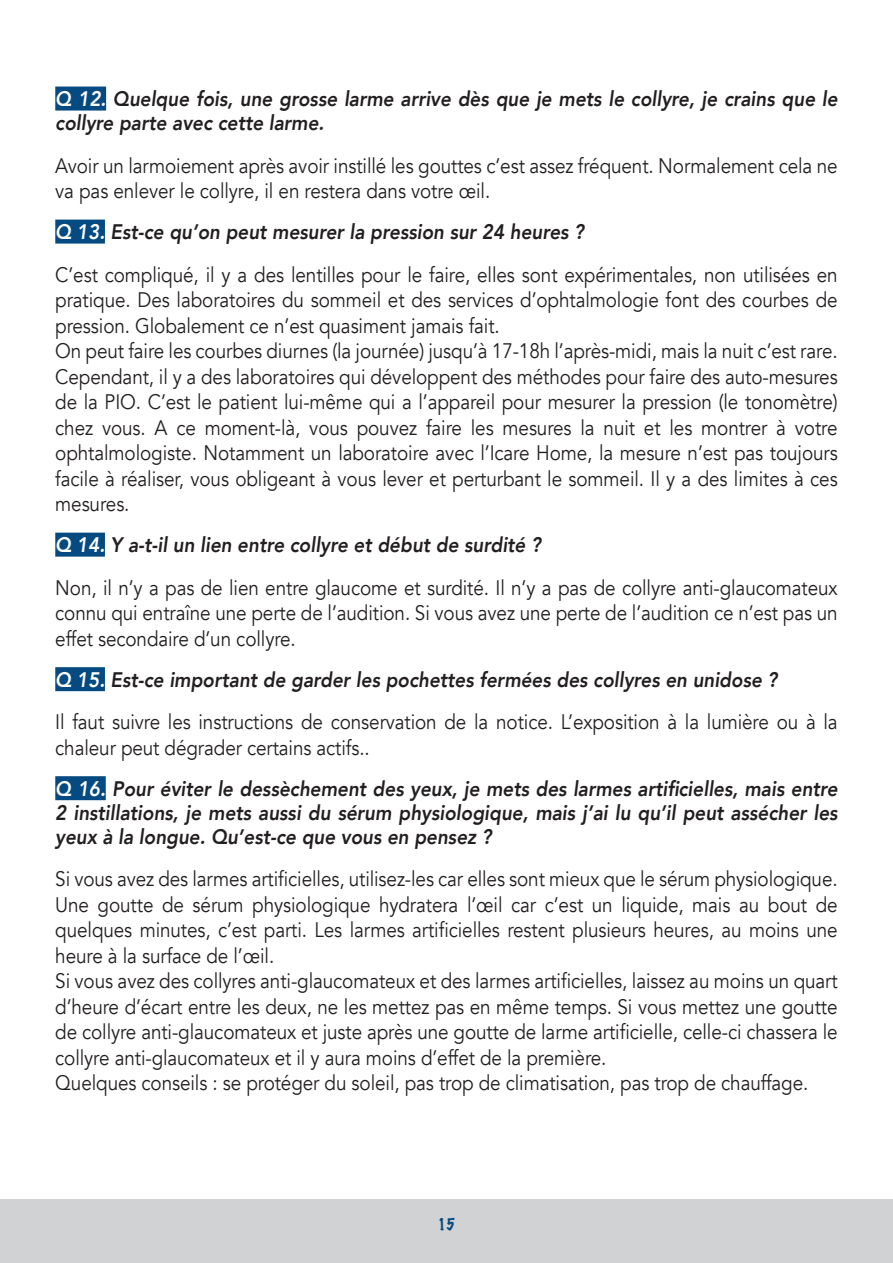
<style>
.page{position:relative;width:893px;height:1263px;background:#fff}
.page>*{position:absolute;margin:0;border:0;box-sizing:border-box;transform-origin:0 0}
.t1{font:21px/25.5px "Avenir";letter-spacing:-.005em;color:#231f20;scale:.9 1}
.t2{font:italic 800 21px/24px "Avenir";color:#231f20;scale:.9 1}
.t3{font:100 15px "Marker Felt";color:#054b81}
.s1{color:#fff}
.s2{font-weight:800;font-style:italic;color:#fff}
.s3{font-weight:800;font-style:italic}
.s4{font-weight:400;font-style:normal}
</style>
<div class="page">
<div style="left:0;top:1199px;width:893px;height:64px;background:#d1d2d4"></div>
<div style="left:55px;top:87px;width:51px;height:24px;background:#054b81"></div>
<div style="left:55px;top:220px;width:50px;height:24px;background:#054b81"></div>
<div style="left:55px;top:533px;width:50px;height:24px;background:#054b81"></div>
<div style="left:55px;top:667px;width:50px;height:24px;background:#054b81"></div>
<div style="left:55px;top:776px;width:51px;height:24px;background:#054b81"></div>
<p class="t2" style="left:55px;top:88px;width:871px"><span class="s1">Q 12.</span> Quelque fois, une grosse larme arrive dès que je mets le collyre, je crains que le collyre parte avec cette larme.</p>
<p class="t1" style="left:55px;top:155px;width:871px">Avoir un larmoiement après avoir instillé les gouttes c’est assez fréquent. Normalement cela ne va pas enlever le collyre, il en restera dans votre œil.</p>
<p class="t1" style="left:55px;top:213px;width:871px;line-height:42.5px"><span class="s2">Q 13.</span> <span class="s3">Est-ce qu’on peut mesurer la pression sur 24 heures ?<br></span>C’est compliqué, il y a des lentilles pour le faire, elles sont expérimentales, non utilisées en</p>
<p class="t1" style="left:55px;top:289px;width:871px">pratique. Des laboratoires du sommeil et des services d’ophtalmologie font des courbes de pression. Globalement ce n’est quasiment jamais fait.<br>On peut faire les courbes diurnes (la journée) jusqu’à 17-18h l’après-midi, mais la nuit c’est rare.<br>Cependant, il y a des laboratoires qui développent des méthodes pour faire des auto-mesures de la PIO. C’est le patient lui-même qui a l’appareil pour mesurer la pression (le tonomètre) chez vous. A ce moment-là, vous pouvez faire les mesures la nuit et les montrer à votre ophtalmologiste. Notamment un laboratoire avec l’Icare Home, la mesure n’est pas toujours facile à réaliser, vous obligeant à vous lever et perturbant le sommeil. Il y a des limites à ces mesures.</p>
<p class="t1" style="left:55px;top:526px;width:871px;line-height:42.5px"><span class="s2">Q 14.</span> <span class="s3">Y a-t-il un lien entre collyre et début de surdité ?<br></span>Non, il n’y a pas de lien entre glaucome et surdité. Il n’y a pas de collyre anti-glaucomateux</p>
<p class="t1" style="left:55px;top:602px;width:871px">connu qui entraîne une perte de l’audition. Si vous avez une perte de l’audition ce n’est pas un effet secondaire d’un collyre.</p>
<p class="t1" style="left:55px;top:660px;width:871px;line-height:42.5px"><span class="s2">Q 15.</span> <span class="s3">Est-ce important de garder les pochettes fermées des collyres en unidose ?<br></span>Il faut suivre les instructions de conservation de la notice. L’exposition à la lumière ou à la</p>
<p class="t2" style="left:55px;top:727px;width:871px;line-height:41px"><span class="s4">chaleur peut dégrader certains actifs..<br></span><span class="s1">Q 16.</span> Pour éviter le dessèchement des yeux, je mets des larmes artificielles, mais entre</p>
<p class="t2" style="left:55px;top:802px;width:871px">2 instillations, je mets aussi du sérum physiologique, mais j’ai lu qu’il peut assécher les yeux à la longue. Qu’est-ce que vous en pensez ?</p>
<p class="t1" style="left:55px;top:867px;width:871px">Si vous avez des larmes artificielles, utilisez-les car elles sont mieux que le sérum physiologique.<br>Une goutte de sérum physiologique hydratera l’œil car c’est un liquide, mais au bout de quelques minutes, c’est parti. Les larmes artificielles restent plusieurs heures, au moins une heure à la surface de l’œil.<br>Si vous avez des collyres anti-glaucomateux et des larmes artificielles, laissez au moins un quart d’heure d’écart entre les deux, ne les mettez pas en même temps. Si vous mettez une goutte de collyre anti-glaucomateux et juste après une goutte de larme artificielle, celle-ci chassera le collyre anti-glaucomateux et il y aura moins d’effet de la première.<br>Quelques conseils : se protéger du soleil, pas trop de climatisation, pas trop de chauffage.</p>
<p class="t3" style="left:438px;top:1218px;width:19px">15</p>
</div>
